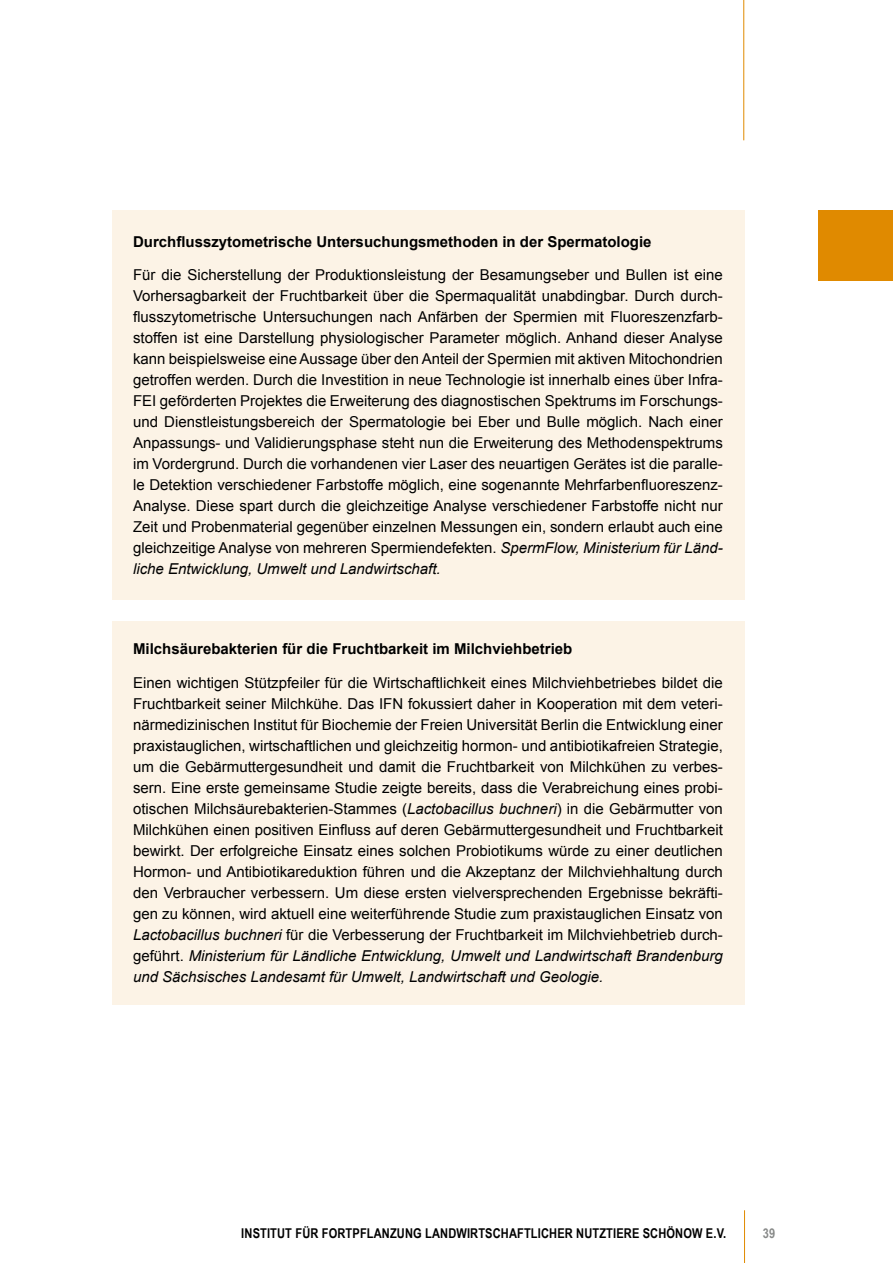
<style>
.page{position:relative;width:893px;height:1263px;background:#fff}
.page>*{position:absolute;margin:0;border:0;box-sizing:border-box;transform-origin:0 0}
.t1{font:15px/21px "Arial";color:#000;text-align:justify}
.t2{font:700 15px "Arial";color:#000}
.t3{font:700 13.5px "Arial Narrow";letter-spacing:.01em;color:#000}
.t4{font:700 13.5px "Arial Narrow";color:#878988}
.s1{font-style:italic}
</style>
<div class="page">
<hr style="left:743px;top:0;width:1px;height:140px;background:#e08a00">
<hr style="left:744px;top:1210px;width:1px;height:53px;background:#e08a00">
<div style="left:819px;top:210px;width:74px;height:71px;background:#e08a00"></div>
<div style="left:112px;top:210px;width:632px;height:390px;background:#fcf3e6"></div>
<div style="left:112px;top:621px;width:632px;height:383px;background:#fcf3e6"></div>
<p class="t2" style="left:133px;top:231px;width:520px">Durchflusszytometrische Untersuchungsmethoden in der Spermatologie</p>
<p class="t1" style="left:133px;top:265px;width:591px">Für die Sicherstellung der Produktionsleistung der Besamungseber und Bullen ist eine Vorhersagbarkeit der Fruchtbarkeit über die Spermaqualität unabdingbar. Durch durch&shy;flusszytometrische Untersuchungen nach Anfärben der Spermien mit Fluoreszenzfarb&shy;stoffen ist eine Darstellung physiologischer Parameter möglich. Anhand dieser Analyse kann beispielsweise eine Aussage über den Anteil der Spermien mit aktiven Mitochondrien getroffen werden. Durch die Investition in neue Technologie ist innerhalb eines über Infra-FEI geförderten Projektes die Erweiterung des diagnostischen Spektrums im Forschungs&shy;und Dienstleistungsbereich der Spermatologie bei Eber und Bulle möglich. Nach einer Anpassungs- und Validierungsphase steht nun die Erweiterung des Methodenspektrums im Vordergrund. Durch die vorhandenen vier Laser des neuartigen Gerätes ist die paralle&shy;le Detektion verschiedener Farbstoffe möglich, eine sogenannte Mehrfarbenfluoreszenz-Analyse. Diese spart durch die gleichzeitige Analyse verschiedener Farbstoffe nicht nur Zeit und Probenmaterial gegenüber einzelnen Messungen ein, sondern erlaubt auch eine gleichzeitige Analyse von mehreren Spermiendefekten. <span class="s1">SpermFlow, Ministerium für Länd&shy;liche Entwicklung, Umwelt und Landwirtschaft.</span></p>
<p class="t2" style="left:133px;top:639px;width:441px">Milchsäurebakterien für die Fruchtbarkeit im Milchviehbetrieb</p>
<p class="t1" style="left:133px;top:672px;width:591px">Einen wichtigen Stützpfeiler für die Wirtschaftlichkeit eines Milchviehbetriebes bildet die Fruchtbarkeit seiner Milchkühe. Das IFN fokussiert daher in Kooperation mit dem veteri&shy;närmedizinischen Institut für Biochemie der Freien Universität Berlin die Entwicklung einer praxistauglichen, wirtschaftlichen und gleichzeitig hormon- und antibiotikafreien Strategie, um die Gebärmuttergesundheit und damit die Fruchtbarkeit von Milchkühen zu verbes&shy;sern. Eine erste gemeinsame Studie zeigte bereits, dass die Verabreichung eines probi&shy;otischen Milchsäurebakterien-Stammes (<span class="s1">Lactobacillus buchneri</span>) in die Gebärmutter von Milchkühen einen positiven Einfluss auf deren Gebärmuttergesundheit und Fruchtbarkeit bewirkt. Der erfolgreiche Einsatz eines solchen Probiotikums würde zu einer deutlichen Hormon- und Antibiotikareduktion führen und die Akzeptanz der Milchviehhaltung durch den Verbraucher verbessern. Um diese ersten vielversprechenden Ergebnisse bekräfti&shy;gen zu können, wird aktuell eine weiterführende Studie zum praxistauglichen Einsatz von <span class="s1">Lactobacillus buchneri</span> für die Verbesserung der Fruchtbarkeit im Milchviehbetrieb durch&shy;geführt. <span class="s1">Ministerium für Ländliche Entwicklung, Umwelt und Landwirtschaft Brandenburg und Sächsisches Landesamt für Umwelt, Landwirtschaft und Geologie.</span></p>
<p class="t3" style="left:241px;top:1223px;width:486px">INSTITUT FÜR FORTPFLANZUNG LANDWIRTSCHAFTLICHER NUTZTIERE SCHÖNOW E.V.</p>
<p class="t4" style="left:763px;top:1223px;width:14px">39</p>
</div>
